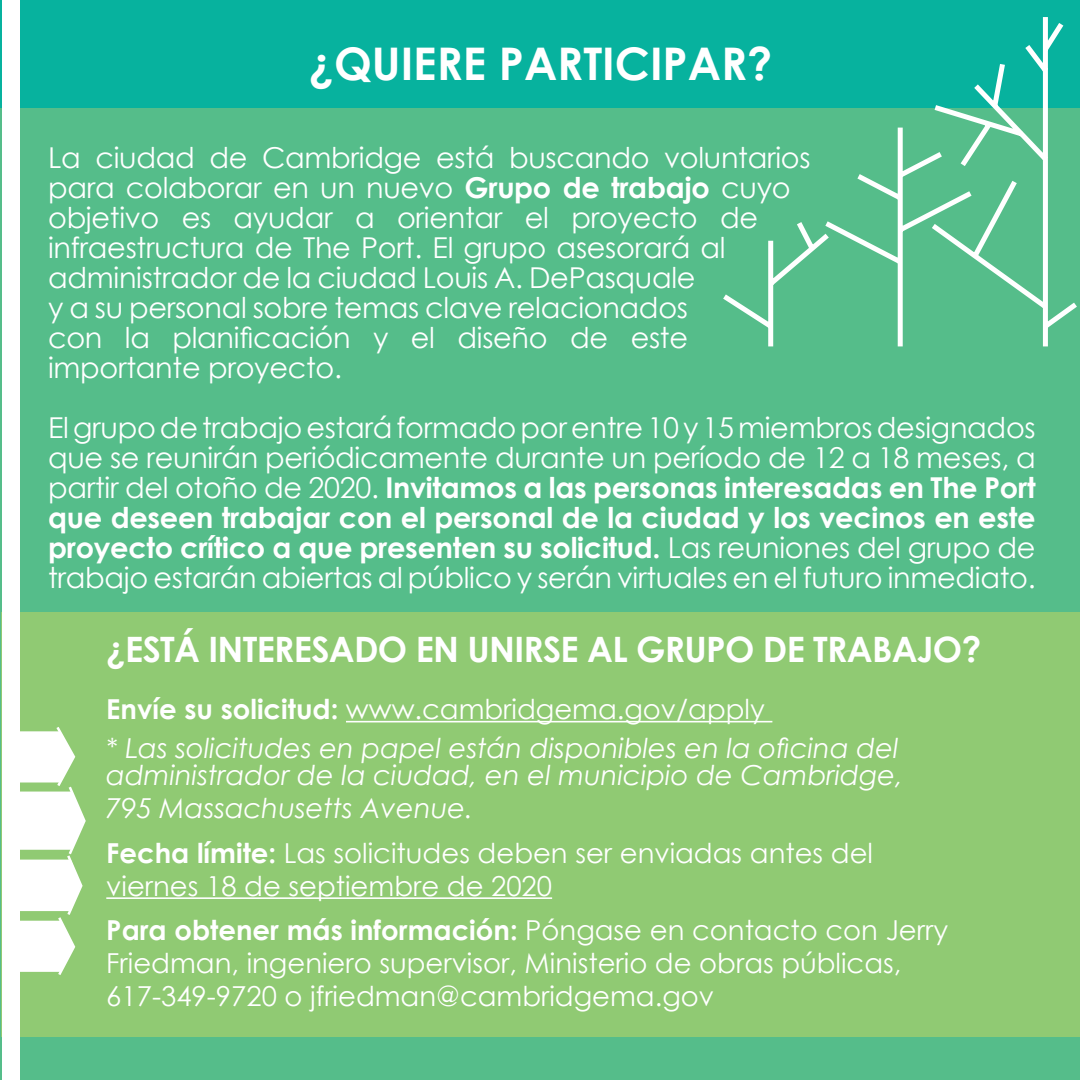
<style>
.page{position:relative;width:1080px;height:1080px;background:#55bd8a}
.page>*{position:absolute;margin:0;border:0;box-sizing:border-box;transform-origin:0 0}
.t1{font:700 45px "Century Gothic";color:#fff}
.t2{font:700 35px "Century Gothic";letter-spacing:-.02em;color:#fff}
.t3{font:28.75px/30px "Century Gothic";letter-spacing:-.01em;color:#fff}
.t4{font:27.5px/33px "Century Gothic";color:#fff}
.t5{font:italic 27.5px/27.5px "Century Gothic";color:#fff}
.s1{font-weight:700}
</style>
<div class="page">
<div style="left:0;top:0;width:1080px;height:108px;background:#07b29e"></div>
<div style="left:2px;top:613px;width:1078px;height:424px;background:#90ca73"></div>
<svg style="left:20px;top:727px;width:66px;height:248px"></svg>
<div style="left:2px;top:0;width:18px;height:1080px;background:#fff"></div>
<svg style="left:723px;top:17px;width:354px;height:330px"></svg>
<hr style="left:346px;top:721px;width:426px;height:1px;background:#fff">
<hr style="left:106px;top:897px;width:446px;height:2px;background:#fff">
<p class="t1" style="left:309px;top:29px;width:465px">¿QUIERE PARTICIPAR?</p>
<p class="t3" style="left:48px;top:142px;width:764px">La ciudad de Cambridge está buscando voluntarios para colaborar en un nuevo <span class="s1">Grupo de trabajo</span> cuyo objetivo es ayudar a orientar el proyecto de infraestructura de The Port. El grupo asesorará al administrador de la ciudad Louis A. DePasquale<br>y a su personal sobre temas clave relacionados<br>con la planificación y el diseño de este importante proyecto.</p>
<p class="t3" style="left:48px;top:412px;width:989px;text-align:justify">El grupo de trabajo estará formado por entre 10 y 15 miembros designados que se reunirán periódicamente durante un período de 12 a 18 meses, a partir del otoño de 2020. <span class="s1">Invitamos a las personas interesadas en The Port que deseen trabajar con el personal de la ciudad y los vecinos en este proyecto crítico a que presenten su solicitud.</span> Las reuniones del grupo de trabajo estarán abiertas al público y serán virtuales en el futuro inmediato.</p>
<p class="t2" style="left:106px;top:623px;width:876px">¿ESTÁ INTERESADO EN UNIRSE AL GRUPO DE TRABAJO?</p>
<p class="t4" style="left:106px;top:692px;width:660px"><span class="s1">Envíe su solicitud:</span> www.cambridgema.gov/apply</p>
<p class="t5" style="left:106px;top:734px;width:798px">* Las solicitudes en papel están disponibles en la oficina del administrador de la ciudad, en el municipio de Cambridge,</p>
<p class="t5" style="left:106px;top:794px;width:368px">795 Massachusetts Avenue.</p>
<p class="t4" style="left:106px;top:836px;width:768px"><span class="s1">Fecha límite:</span> Las solicitudes deben ser enviadas antes del viernes 18 de septiembre de 2020</p>
<p class="t4" style="left:106px;top:913px;width:843px"><span class="s1">Para obtener más información:</span> Póngase en contacto con Jerry<br>Friedman, ingeniero supervisor, Ministerio de obras públicas,<br>617-349-9720 o jfriedman@cambridgema.gov</p>
</div>
